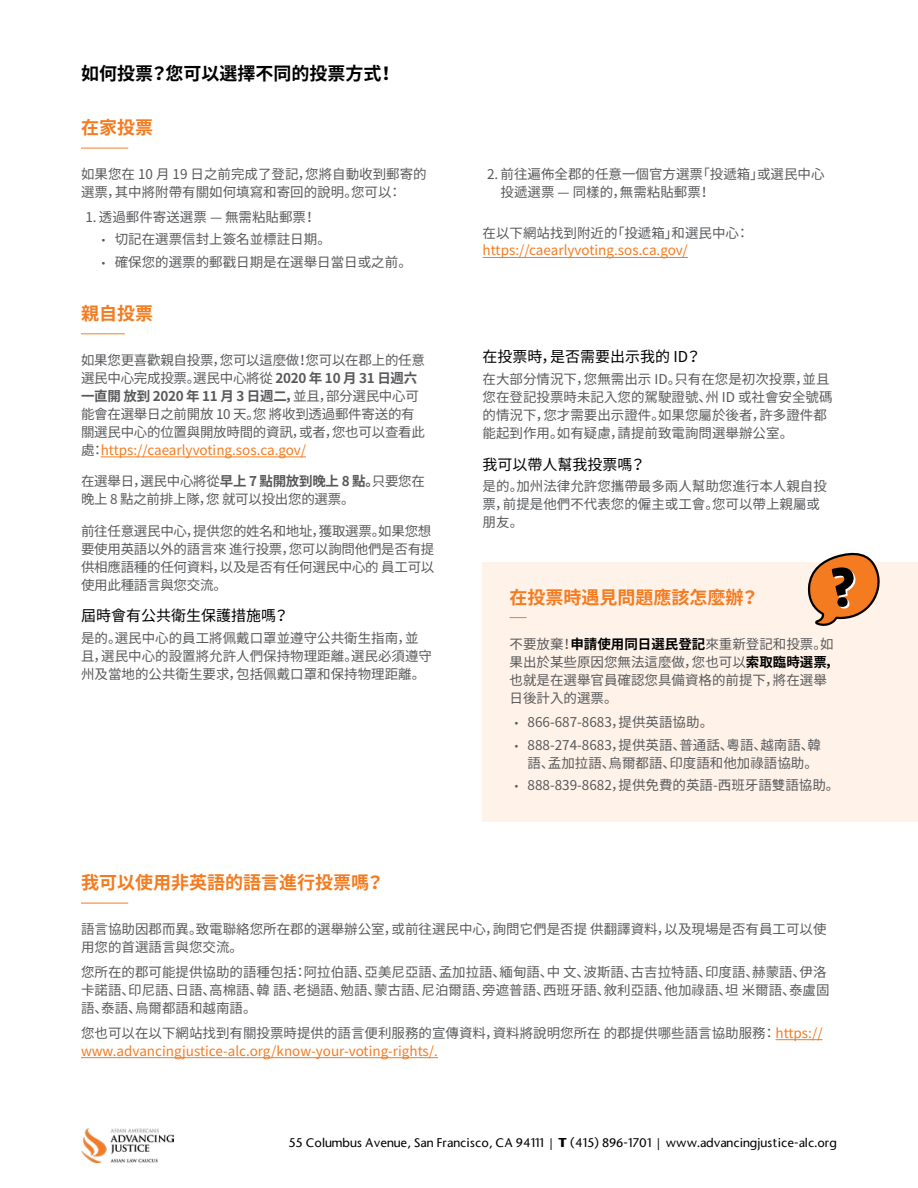
<style>
.page{position:relative;width:918px;height:1188px;background:#fff}
.page>*{position:absolute;margin:0;border:0;box-sizing:border-box;transform-origin:0 0}
.t1{font:700 18px "Noto Sans CJ Kjp";color:#f47b20}
.t2{font:700 18px "Noto Sans CJ Kjp";color:#000}
.t3{font:15px "Noto Sans CJ Kjp";color:#000}
.t4{font:13.5px/18px "Noto Sans CJ Kjp";color:#58595b}
.t5{font:13.5px/18px "Noto Sans CJ Kjp";letter-spacing:-.02em;color:#58595b}
.t6{font:13.5px/18px "Noto Sans CJ Kjp";color:#f47b20}
.t7{font:500 12px "Stone Sans";color:#000}
.s1{font-family:"Vista Sans OTCE"}
.s2{font-weight:700}
.s3{color:#f47b20}
.s4{font-weight:700;color:#000}
.s5{color:#58595b}
</style>
<div class="page">
<hr style="left:81px;top:333px;width:44px;height:1px;background:#f47b20">
<hr style="left:101px;top:457px;width:205px;height:1px;background:#f47b20">
<hr style="left:81px;top:903px;width:47px;height:1px;background:#f47b20">
<hr style="left:776px;top:1039px;width:47px;height:1px;background:#f47b20">
<hr style="left:81px;top:1057px;width:357px;height:1px;background:#f47b20">
<img style="left:81px;top:1128px;width:93px;height:35px">
<hr style="left:81px;top:148px;width:47px;height:1px;background:#f47b20">
<hr style="left:483px;top:257px;width:205px;height:1px;background:#f47b20">
<div style="left:483px;top:562px;width:435px;height:260px;background:#fef2e9"></div>
<svg style="left:510px;top:617px;width:16px;height:1px"></svg>
<svg style="left:807px;top:552px;width:73px;height:74px"></svg>
<h1 class="t2" style="left:81px;top:63px;width:316px">如何投票？您可以選擇不同的投票方式！</h1>
<h1 class="t1" style="left:81px;top:117px;width:73px">在家投票</h1>
<p class="t4" style="left:81px;top:166px;width:347px">如果您在 10 月 19 日之前完成了登記，您將自動收到郵寄的選票，其中將附帶有關如何填寫和寄回的說明。您可以：</p>
<p class="t4" style="left:85px;top:208px;width:232px">1. 透過郵件寄送選票 — 無需粘貼郵票！</p>
<p class="t4" style="left:101px;top:231px;width:231px"><span class="s1">•</span> 切記在選票信封上簽名並標註日期。</p>
<p class="t4" style="left:101px;top:253px;width:312px"><span class="s1">•</span> 確保您的選票的郵戳日期是在選舉日當日或之前。</p>
<h1 class="t1" style="left:81px;top:303px;width:73px">親自投票</h1>
<p class="t5" style="left:81px;top:351px;width:345px">如果您更喜歡親自投票，您可以這麼做！您可以在郡上的任意選民中心完成投票。選民中心將從 <span class="s2">2020 年 10 月 31 日週六一直開 放到 2020 年 11 月 3 日週二，</span>並且，部分選民中心可能會在選舉日之前開放 10 天。您 將收到透過郵件寄送的有關選民中心的位置與開放時間的資訊，或者，您也可以查看此處：<span class="s3">https://caearlyvoting.sos.ca.gov/</span></p>
<p class="t5" style="left:81px;top:473px;width:346px">在選舉日，選民中心將從<span class="s2">早上 7 點開放到晚上 8 點。</span>只要您在晚上 8 點之前排上隊，您 就可以投出您的選票。</p>
<p class="t5" style="left:81px;top:522px;width:355px">前往任意選民中心，提供您的姓名和地址，獲取選票。如果您想要使用英語以外的語言來 進行投票，您可以詢問他們是否有提供相應語種的任何資料，以及是否有任何選民中心的 員工可以使用此種語言與您交流。</p>
<p class="t3" style="left:81px;top:607px;width:209px">屆時會有公共衛生保護措施嗎？</p>
<p class="t4" style="left:81px;top:630px;width:352px">是的。選民中心的員工將佩戴口罩並遵守公共衛生指南，並且，選民中心的設置將允許人們保持物理距離。選民必須遵守州及當地的公共衛生要求，包括佩戴口罩和保持物理距離。</p>
<p class="t4" style="left:501px;top:166px;width:325px;text-indent:-14px">2. 前往遍佈全郡的任意一個官方選票「投遞箱」或選民中心投遞選票 — 同樣的，無需粘貼郵票！</p>
<p class="t4" style="left:483px;top:224px;width:268px">在以下網站找到附近的「投遞箱」和選民中心：</p>
<p class="t6" style="left:483px;top:242px;width:207px">https://caearlyvoting.sos.ca.gov/</p>
<p class="t3" style="left:483px;top:348px;width:220px">在投票時，是否需要出示我的 ID？</p>
<p class="t4" style="left:483px;top:370px;width:352px">在大部分情況下，您無需出示 ID。只有在您是初次投票，並且您在登記投票時未記入您的駕駛證號、州 ID 或社會安全號碼的情況下，您才需要出示證件。如果您屬於後者，許多證件都能起到作用。如有疑慮，請提前致電詢問選舉辦公室。</p>
<p class="t3" style="left:483px;top:456px;width:164px">我可以帶人幫我投票嗎？</p>
<p class="t4" style="left:483px;top:478px;width:346px">是的。加州法律允許您攜帶最多兩人幫助您進行本人親自投票，前提是他們不代表您的僱主或工會。您可以帶上親屬或朋友。</p>
<h1 class="t1" style="left:510px;top:587px;width:251px">在投票時遇見問題應該怎麼辦？</h1>
<p class="t4" style="left:510px;top:635px;width:330px">不要放棄！<span class="s4">申請使用同日選民登記</span>來重新登記和投票。如果出於某些原因您無法這麼做，您也可以<span class="s4">索取臨時選票，</span>也就是在選舉官員確認您具備資格的前提下，將在選舉日後計入的選票。</p>
<p class="t4" style="left:514px;top:714px;width:201px"><span class="s1">•</span> 866-687-8683，提供英語協助。</p>
<p class="t4" style="left:514px;top:736px;width:309px;text-align:right"><span class="s1">•</span> 888-274-8683，提供英語、普通話、粵語、越南語、韓語、孟加拉語、烏爾都語、印度語和他加祿語協助。</p>
<p class="t4" style="left:514px;top:776px;width:327px"><span class="s1">•</span> 888-839-8682，提供免費的英語-西班牙語雙語協助。</p>
<h1 class="t1" style="left:81px;top:872px;width:305px">我可以使用非英語的語言進行投票嗎？</h1>
<p class="t4" style="left:81px;top:921px;width:747px">語言協助因郡而異。致電聯絡您所在郡的選舉辦公室，或前往選民中心，詢問它們是否提 供翻譯資料，以及現場是否有員工可以使用您的首選語言與您交流。</p>
<p class="t4" style="left:81px;top:963px;width:750px">您所在的郡可能提供協助的語種包括：阿拉伯語、亞美尼亞語、孟加拉語、緬甸語、中 文、波斯語、古吉拉特語、印度語、赫蒙語、伊洛卡諾語、印尼語、日語、高棉語、韓 語、老撾語、勉語、蒙古語、尼泊爾語、旁遮普語、西班牙語、敘利亞語、他加祿語、坦 米爾語、泰盧固語、泰語、烏爾都語和越南語。</p>
<p class="t6" style="left:81px;top:1024px;width:743px"><span class="s5">您也可以在以下網站找到有關投票時提供的語言便利服務的宣傳資料，資料將說明您所在 的郡提供哪些語言協助服務：</span> https:// www.advancingjustice-alc.org/know-your-voting-rights/.</p>
<p class="t7" style="left:289px;top:1135px;width:550px">55 Columbus Avenue, San Francisco, CA 94111 | <span class="s2">T</span> (415) 896-1701 | www.advancingjustice-alc.org</p>
</div>
